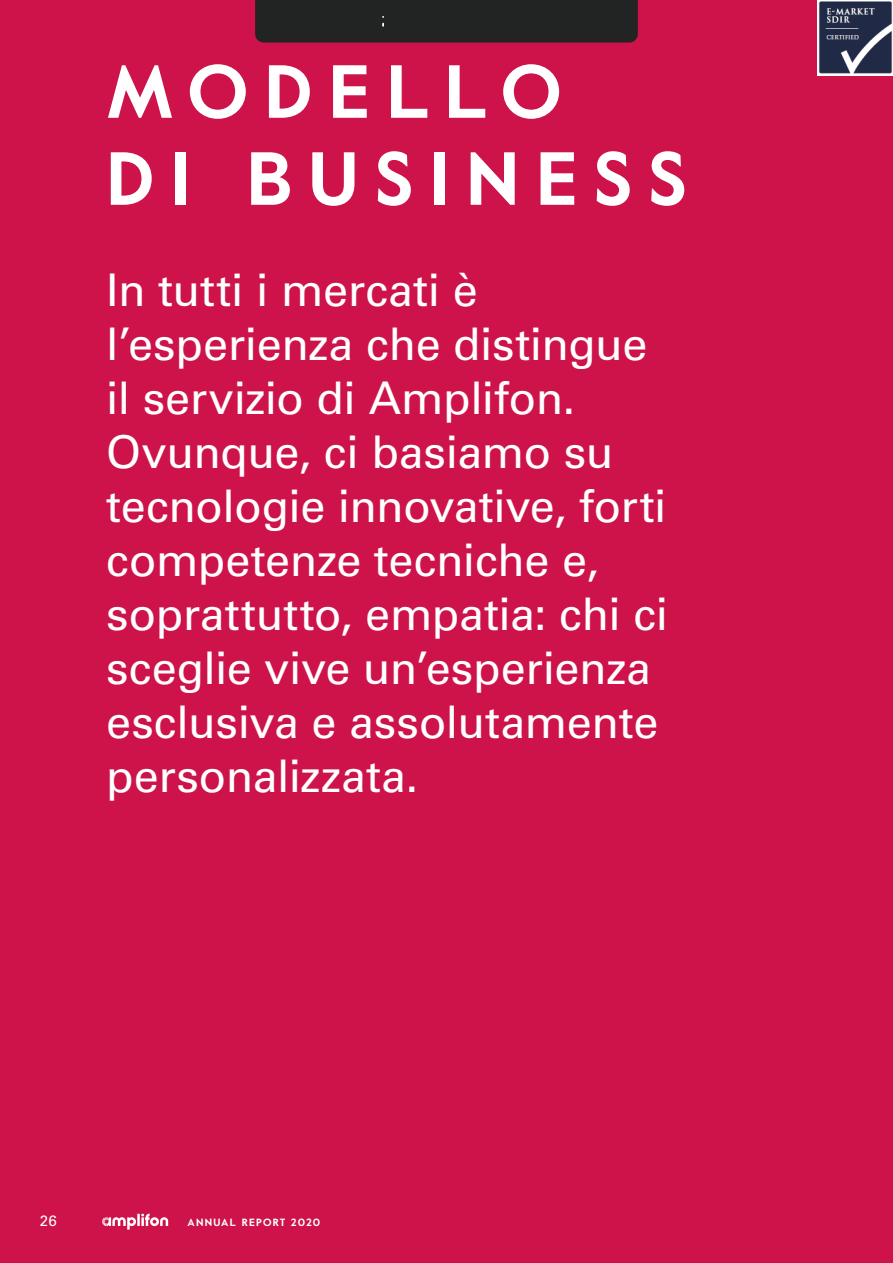
<style>
.page{position:relative;width:893px;height:1263px;background:#cd1349}
.page>*{position:absolute;margin:0;border:0;box-sizing:border-box;transform-origin:0 0}
.t1{font:700 75px/87px "Value";letter-spacing:.22em;color:#fff}
.t2{font:45px/54px "Univers LT Std";letter-spacing:-.01em;color:#fff}
.t3{font:15px "Univers LT Std";color:#fff}
.t4{font:700 10.5px "Value";letter-spacing:.12em;color:#fff}
</style>
<div class="page">
<hr style="left:892px;top:0;width:1px;height:547px;background:#fec01f">
<svg style="left:102px;top:1213px;width:66px;height:16px"></svg>
<div style="left:255px;top:0;width:383px;height:43px;background:#222323"></div>
<img style="left:818px;top:0;width:75px;height:75px">
<h1 class="t1" style="left:106px;top:48px;width:582px">MODELLO<br>DI BUSINESS</h1>
<p class="t2" style="left:106px;top:264px;width:564px">In tutti i mercati è l’esperienza che distingue il servizio di Amplifon.<br>Ovunque, ci basiamo su tecnologie innovative, forti competenze tecniche e, soprattutto, empatia: chi ci sceglie vive un’esperienza esclusiva e assolutamente personalizzata.</p>
<p class="t3" style="left:40px;top:1211px;width:18px">26</p>
<p class="t4" style="left:188px;top:1214px;width:134px">ANNUAL REPORT 2020</p>
</div>
